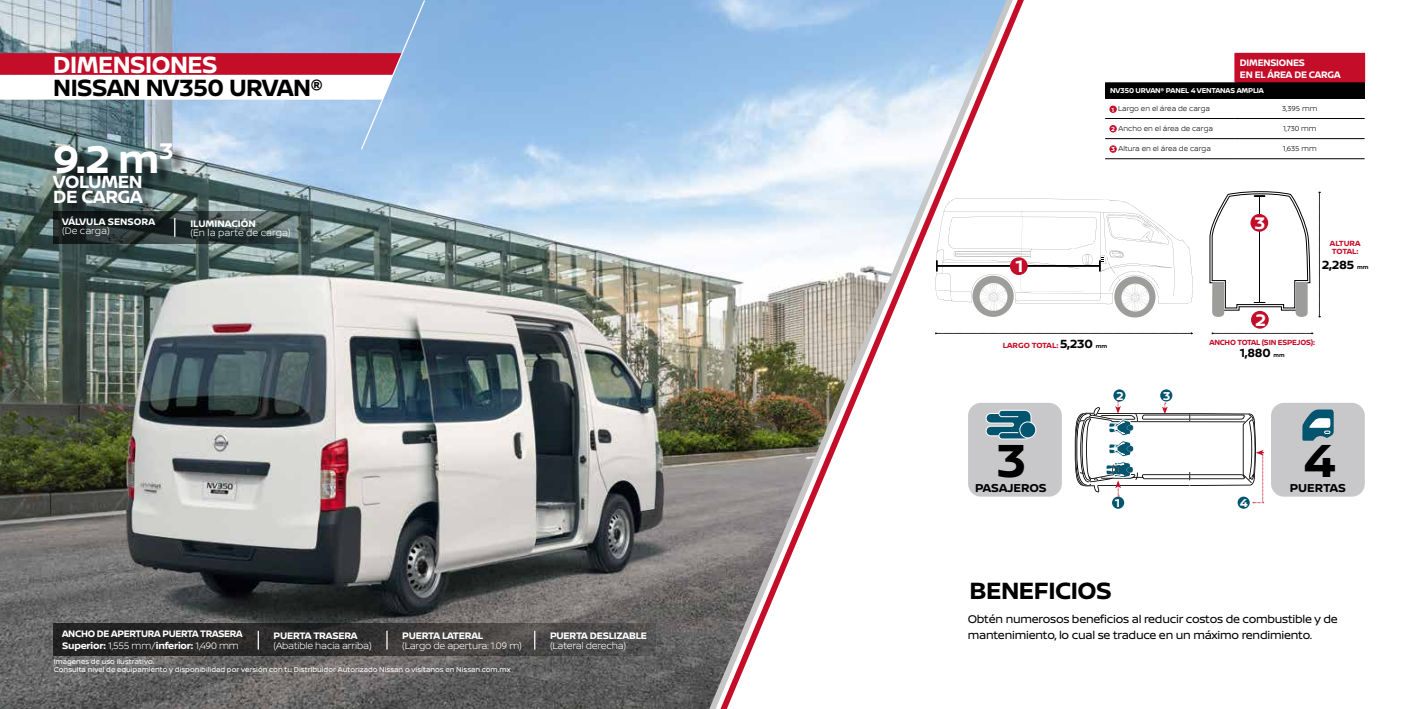
<style>
.page{position:relative;width:1418px;height:709px;background:#fff}
.page>*{position:absolute;margin:0;border:0;box-sizing:border-box;transform-origin:0 0}
.t1{font:700 49.25px "Nissan Brand";color:#000}
.t2{font:700 41.25px "Nissan Brand";color:#fff}
.t3{font:700 25px "Nissan Brand";letter-spacing:-.02em;color:#000;scale:.96 1}
.t4{font:700 25px "Nissan Brand";letter-spacing:-.02em;color:#fff;scale:.96 1}
.t5{font:700 25px "Nissan Brand";letter-spacing:-.02em;color:#000}
.t6{font:700 18.75px/15px "Nissan Brand";letter-spacing:-.02em;color:#fff}
.t7{font:700 17.75px "Nissan Brand";color:#fff}
.t8{font:700 12.5px "Nissan Brand";letter-spacing:-.02em;color:#000;scale:.95 1}
.t9{font:700 12.5px "Nissan Brand";letter-spacing:-.02em;color:#000}
.t10{font:700 12.25px "Nissan Brand";color:#000}
.t11{font:700 12.12px "Nissan Brand";color:#fff}
.t12{font:11.88px/16.2px "Nissan Brand";letter-spacing:-.02em;color:#000}
.t13{font:700 10px/11.2px "Nissan Brand";letter-spacing:-.02em;color:#fff;scale:.95 1}
.t14{font:300 10px "Nissan Brand";letter-spacing:-.02em;color:#fff}
.t15{font:700 10px "Nissan Brand";letter-spacing:-.02em;color:#fff}
.t16{font:700 10px "Nissan Brand";color:#fff}
.t17{font:300 10px "Nissan Brand";color:#fff}
.t18{font:700 8px "Nissan Brand";letter-spacing:-.02em;color:#c40e29;scale:.95 1}
.t19{font:700 8px "Nissan Brand";letter-spacing:-.02em;color:#c40e29}
.t20{font:700 8px/8.8px "Nissan Brand";color:#c40e29}
.t21{font:7.5px/7.5px "Nissan Brand";letter-spacing:.005em;color:#fff}
.t22{font:300 7.5px "Nissan Brand";color:#000}
.t23{font:700 7.5px "Nissan Brand";letter-spacing:-.02em;color:#fff}
.t24{font:700 6.25px "Nissan Brand";color:#fff}
.s1{font-weight:300}
.s2{font-size:5.75px}
.s3{font-size:12.5px;color:#000}
.s4{font-size:5.75px;color:#000}
</style>
<div class="page">
<img style="left:0;top:0;width:709px;height:709px">
<svg style="left:709px;top:0;width:303px;height:709px"></svg>
<div style="left:55px;top:145px;width:132px;height:74px;background:#000;opacity:.75"></div>
<svg style="left:935px;top:199px;width:257px;height:118px"></svg>
<svg style="left:935px;top:332px;width:257px;height:2px"></svg>
<svg style="left:1209px;top:191px;width:100px;height:126px"></svg>
<div style="left:1250px;top:214px;width:18px;height:18px;background:#c40e29;border-radius:50%"></div>
<svg style="left:1212px;top:332px;width:100px;height:2px"></svg>
<svg style="left:1318px;top:192px;width:2px;height:125px"></svg>
<div style="left:1250px;top:311px;width:18px;height:18px;background:#c40e29;border-radius:50%"></div>
<svg style="left:53px;top:623px;width:603px;height:33px;background:#383636"></svg>
<svg style="left:258px;top:631px;width:1px;height:18px"></svg>
<svg style="left:386px;top:631px;width:1px;height:18px"></svg>
<svg style="left:534px;top:631px;width:1px;height:18px"></svg>
<svg style="left:53px;top:211px;width:260px;height:32px;background:#303c3b"></svg>
<svg style="left:174px;top:218px;width:1px;height:19px"></svg>
<div style="left:968px;top:403px;width:93px;height:93px;background:#c8c7ca;border-radius:13px"></div>
<svg style="left:985px;top:410px;width:46px;height:30px"></svg>
<div style="left:1019px;top:422px;width:16px;height:16px;background:#03546e;border-radius:50%"></div>
<div style="left:1019px;top:421px;width:17px;height:17px;border:1px solid #fff;border-radius:50%"></div>
<div style="left:1270px;top:403px;width:94px;height:93px;background:#c8c7ca;border-radius:13px"></div>
<svg style="left:1302px;top:409px;width:31px;height:31px"></svg>
<div style="left:1113px;top:389px;width:12px;height:12px;background:#03546e;border-radius:50%"></div>
<div style="left:1160px;top:389px;width:12px;height:12px;background:#03546e;border-radius:50%"></div>
<div style="left:1237px;top:496px;width:12px;height:13px;background:#03546e;border-radius:50%"></div>
<div style="left:1112px;top:496px;width:12px;height:13px;background:#03546e;border-radius:50%"></div>
<svg style="left:1074px;top:401px;width:189px;height:102px"></svg>
<svg style="left:0;top:0;width:426px;height:151px;background:#adaac1"></svg>
<div style="left:1234px;top:53px;width:130px;height:30px;background:#c40e29"></div>
<div style="left:1105px;top:83px;width:259px;height:15px;background:#000"></div>
<hr style="left:1234px;top:98px;width:130px;height:1px;background:#000">
<hr style="left:1234px;top:118px;width:130px;height:1px;background:#000">
<hr style="left:1234px;top:138px;width:130px;height:1px;background:#000">
<hr style="left:1234px;top:158px;width:130px;height:1px;background:#000">
<hr style="left:1105px;top:98px;width:129px;height:1px;background:#000">
<hr style="left:1105px;top:118px;width:129px;height:1px;background:#000">
<hr style="left:1105px;top:138px;width:129px;height:1px;background:#000">
<hr style="left:1105px;top:158px;width:129px;height:1px;background:#000">
<hr style="left:1364px;top:53px;width:1px;height:30px;background:#c40e29">
<div style="left:1109px;top:106px;width:7px;height:6px;background:#c40e29;border-radius:50%"></div>
<div style="left:1109px;top:106px;width:7px;height:7px;border:1px solid #c40e29;border-radius:50%"></div>
<div style="left:1109px;top:126px;width:7px;height:6px;background:#c40e29;border-radius:50%"></div>
<div style="left:1109px;top:125px;width:7px;height:7px;border:1px solid #c40e29;border-radius:50%"></div>
<div style="left:1109px;top:146px;width:7px;height:6px;background:#c40e29;border-radius:50%"></div>
<div style="left:1109px;top:146px;width:7px;height:6px;border:1px solid #c40e29;border-radius:50%"></div>
<div style="left:1009px;top:257px;width:18px;height:18px;background:#c40e29;border-radius:50%"></div>
<h3 class="t4" style="left:53px;top:46px;width:173px">DIMENSIONES</h3>
<h3 class="t3" style="left:53px;top:70px;width:283px">NISSAN NV350 URVAN®</h3>
<h2 class="t2" style="left:53px;top:129px;width:122px">9.2 m<sup>3</sup></h2>
<h3 class="t6" style="left:53px;top:173px;width:91px">VOLUMEN<br>DE CARGA</h3>
<h3 class="t16" style="left:62px;top:214px;width:94px">VÁLVULA SENSORA</h3>
<h3 class="t14" style="left:62px;top:223px;width:49px">(De carga)</h3>
<h3 class="t16" style="left:190px;top:216px;width:67px">ILUMINACIÓN</h3>
<h3 class="t17" style="left:190px;top:225px;width:102px">(En la parte de carga)</h3>
<h3 class="t13" style="left:62px;top:628px;width:192px">ANCHO DE APERTURA PUERTA TRASERA<br>Superior: <span class="s1">1,555 mm/</span>inferior: <span class="s1">1,490 mm</span></h3>
<h3 class="t15" style="left:273px;top:628px;width:86px">PUERTA TRASERA</h3>
<h3 class="t14" style="left:273px;top:638px;width:100px">(Abatible hacia arriba)</h3>
<h3 class="t15" style="left:402px;top:628px;width:82px">PUERTA LATERAL</h3>
<h3 class="t14" style="left:402px;top:638px;width:121px">(Largo de apertura: 1.09 m)</h3>
<p class="t21" style="left:54px;top:657px;width:458px">Imágenes de uso ilustrativo.<br>Consulta nivel de equipamiento y disponibilidad por versión con tu Distribuidor Autorizado Nissan o visítanos en Nissan.com.mx</p>
<h3 class="t15" style="left:550px;top:628px;width:98px">PUERTA DESLIZABLE</h3>
<h3 class="t14" style="left:550px;top:638px;width:78px">(Lateral derecha)</h3>
<h3 class="t13" style="left:1239px;top:56px;width:107px;line-height:12px">DIMENSIONES<br>EN EL ÁREA DE CARGA</h3>
<p class="t23" style="left:1110px;top:85px;width:155px">NV350 URVAN® PANEL 4 VENTANAS AMPLIA</p>
<p class="t22" style="left:1118px;top:103px;width:94px">Largo en el área de carga</p>
<p class="t22" style="left:1282px;top:103px;width:37px">3,395 mm</p>
<p class="t22" style="left:1118px;top:123px;width:96px">Ancho en el área de carga</p>
<p class="t22" style="left:1282px;top:123px;width:35px">1,730 mm</p>
<p class="t22" style="left:1118px;top:143px;width:94px">Altura en el área de carga</p>
<p class="t22" style="left:1282px;top:143px;width:35px">1,635 mm</p>
<p class="t24" style="left:1111px;top:105px;width:4px">1</p>
<p class="t24" style="left:1111px;top:124px;width:5px">2</p>
<p class="t24" style="left:1111px;top:145px;width:5px">3</p>
<h3 class="t7" style="left:1015px;top:253px;width:10px">1</h3>
<h3 class="t7" style="left:1254px;top:210px;width:13px">3</h3>
<h3 class="t7" style="left:1254px;top:307px;width:12px">2</h3>
<p class="t20" style="left:1329px;top:238px;width:32px">ALTURA<br>TOTAL:</p>
<h3 class="t9" style="left:1321px;top:256px;width:48px">2,285 <span class="s2">mm</span></h3>
<p class="t19" style="left:1002px;top:340px;width:106px">LARGO TOTAL: <span class="s3">5,230</span> <span class="s4">mm</span></p>
<p class="t18" style="left:1209px;top:336px;width:113px">ANCHO TOTAL (SIN ESPEJOS):</p>
<h3 class="t8" style="left:1239px;top:343px;width:49px">1,880 <span class="s2">mm</span></h3>
<h1 class="t1" style="left:995px;top:425px;width:33px">3</h1>
<h3 class="t10" style="left:975px;top:479px;width:73px">PASAJEROS</h3>
<h3 class="t11" style="left:1116px;top:387px;width:9px">2</h3>
<h3 class="t11" style="left:1162px;top:387px;width:9px">3</h3>
<h3 class="t11" style="left:1114px;top:494px;width:7px">1</h3>
<h3 class="t11" style="left:1239px;top:494px;width:10px">4</h3>
<h3 class="t5" style="left:969px;top:572px;width:144px">BENEFICIOS</h3>
<h1 class="t1" style="left:1303px;top:425px;width:35px">4</h1>
<h3 class="t10" style="left:1289px;top:479px;width:58px">PUERTAS</h3>
<h3 class="t12" style="left:967px;top:610px;width:371px">Obtén numerosos beneficios al reducir costos de combustible y de mantenimiento, lo cual se traduce en un máximo rendimiento.</h3>
</div>
